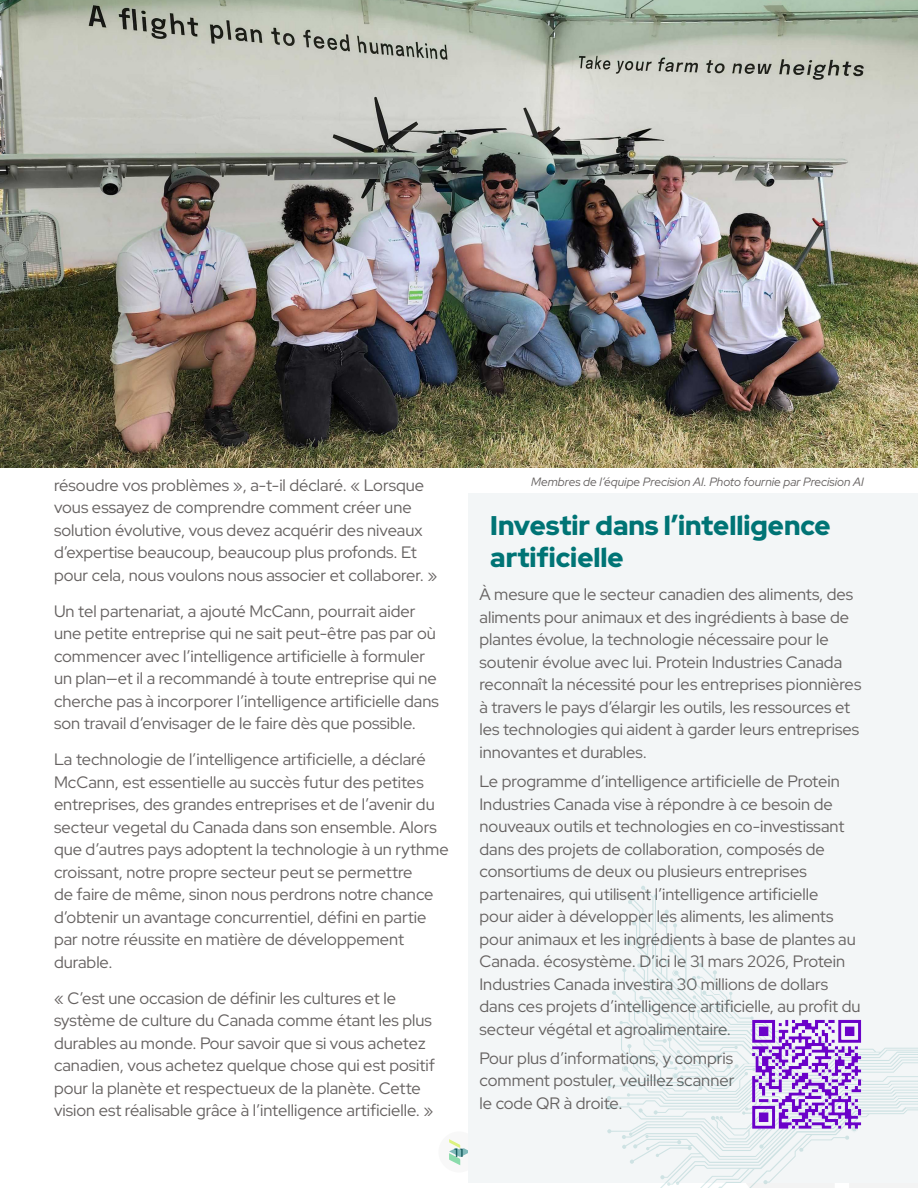
<style>
.page{position:relative;width:918px;height:1188px;background:#fff}
.page>*{position:absolute;margin:0;border:0;box-sizing:border-box;transform-origin:0 0}
.Headline{font:900 27px/32.4px "Red Hat Display";color:#007475}
.Body{font:16.5px/22.5px "Red Hat Display";color:#656160}
.Cutline{font:italic 12px "Red Hat Display";color:#656160}
.t1{font:12px "Gibson";color:#034c4e}
</style>
<div class="page">
<div style="left:438px;top:1131px;width:42px;height:42px;background:#f2f2f2;border-radius:50%"></div>
<svg style="left:449px;top:1139px;width:19px;height:26px"></svg>
<img style="left:0;top:0;width:918px;height:467px">
<div style="left:468px;top:494px;width:450px;height:689px;background:#f3f6f7"></div>
<svg style="left:625px;top:886px;width:62px;height:77px"></svg>
<svg style="left:607px;top:963px;width:311px;height:225px"></svg>
<img style="left:747px;top:1017px;width:117px;height:114px">
<p class="Body" style="left:54px;top:473px;width:385px">résoudre vos problèmes », a-t-il déclaré. « Lorsque vous essayez de comprendre comment créer une solution évolutive, vous devez acquérir des niveaux d’expertise beaucoup, beaucoup plus profonds. Et pour cela, nous voulons nous associer et collaborer. »</p>
<p class="Body" style="left:54px;top:599px;width:386px">Un tel partenariat, a ajouté McCann, pourrait aider une petite entreprise qui ne sait peut-être pas par où commencer avec l’intelligence artificielle à formuler un plan—et il a recommandé à toute entreprise qui ne cherche pas à incorporer l’intelligence artificielle dans son travail d’envisager de le faire dès que possible.</p>
<p class="Body" style="left:54px;top:748px;width:396px">La technologie de l’intelligence artificielle, a déclaré McCann, est essentielle au succès futur des petites entreprises, des grandes entreprises et de l’avenir du secteur vegetal du Canada dans son ensemble. Alors que d’autres pays adoptent la technologie à un rythme croissant, notre propre secteur peut se permettre<br>de faire de même, sinon nous perdrons notre chance d’obtenir un avantage concurrentiel, défini en partie par notre réussite en matière de développement durable.</p>
<p class="Body" style="left:54px;top:986px;width:383px">« C’est une occasion de définir les cultures et le système de culture du Canada comme étant les plus durables au monde. Pour savoir que si vous achetez canadien, vous achetez quelque chose qui est positif pour la planète et respectueux de la planète. Cette vision est réalisable grâce à l’intelligence artificielle. »</p>
<p class="t1" style="left:454px;top:1146px;width:12px">11</p>
<p class="Cutline" style="left:531px;top:474px;width:334px">Membres de l’équipe Precision AI. Photo fournie par Precision AI</p>
<p class="Headline" style="left:490px;top:508px;width:342px">Investir dans l’intelligence artificielle</p>
<p class="Body" style="left:480px;top:583px;width:383px">À mesure que le secteur canadien des aliments, des aliments pour animaux et des ingrédients à base de plantes évolue, la technologie nécessaire pour le soutenir évolue avec lui. Protein Industries Canada reconnaît la nécessité pour les entreprises pionnières à travers le pays d’élargir les outils, les ressources et les technologies qui aident à garder leurs entreprises innovantes et durables.</p>
<p class="Body" style="left:480px;top:770px;width:383px">Le programme d’intelligence artificielle de Protein Industries Canada vise à répondre à ce besoin de nouveaux outils et technologies en co-investissant dans des projets de collaboration, composés de consortiums de deux ou plusieurs entreprises partenaires, qui utilisent l’intelligence artificielle<br>pour aider à développer les aliments, les aliments pour animaux et les ingrédients à base de plantes au Canada. écosystème. D’ici le 31 mars 2026, Protein Industries Canada investira 30 millions de dollars dans ces projets d’intelligence artificielle, au profit du secteur végétal et agroalimentaire.</p>
<p class="Body" style="left:480px;top:1046px;width:256px;text-align:justify">Pour plus d’informations, y compris comment postuler, veuillez scanner le code QR à droite.</p>
</div>
